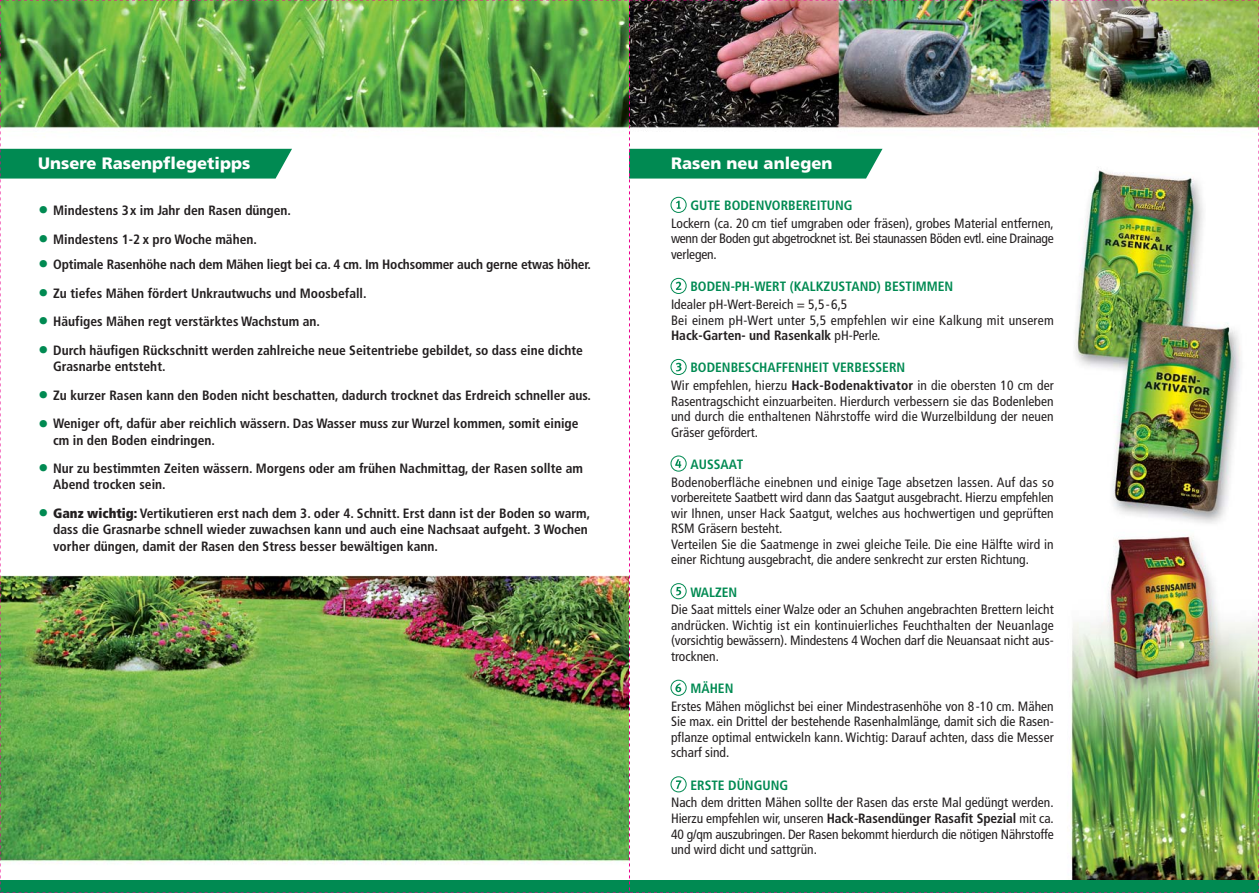
<style>
.page{position:relative;width:1259px;height:893px;background:#fff}
.page>*{position:absolute;margin:0;border:0;box-sizing:border-box;transform-origin:0 0}
.t1{font:900 16.5px "Frutiger LT Std";color:#fff}
.t2{font:condensed 13.5px/15.6px "Frutiger LT Std";color:#231f20;text-align:justify}
.t3{font:700 condensed 13.5px/16.2px "Frutiger LT Std";color:#231f20}
.t4{font:700 condensed 13.5px "Frutiger LT Std";color:#008a52}
.s1{font-size:21px;color:#008a52}
.s2{font-weight:900}
.s3{font-weight:700}
.s4{font-weight:700;color:#008a52}
</style>
<div class="page">
<img style="left:2px;top:2px;width:1255px;height:878px">
<div style="left:0;top:880px;width:629px;height:13px;background:#008a52"></div>
<div style="left:2px;top:149px;width:290px;height:30px;background:#008a52"></div>
<div style="left:629px;top:880px;width:630px;height:13px;background:#008a52"></div>
<div style="left:631px;top:149px;width:251px;height:30px;background:#008a52"></div>
<svg style="left:670px;top:197px;width:16px;height:16px"></svg>
<svg style="left:676px;top:201px;width:4px;height:8px"></svg>
<svg style="left:670px;top:278px;width:16px;height:16px"></svg>
<svg style="left:675px;top:282px;width:6px;height:8px"></svg>
<svg style="left:670px;top:359px;width:16px;height:16px"></svg>
<svg style="left:676px;top:363px;width:5px;height:8px"></svg>
<svg style="left:670px;top:456px;width:16px;height:15px"></svg>
<svg style="left:675px;top:459px;width:6px;height:9px"></svg>
<svg style="left:670px;top:583px;width:16px;height:16px"></svg>
<svg style="left:676px;top:587px;width:5px;height:8px"></svg>
<svg style="left:670px;top:680px;width:16px;height:16px"></svg>
<svg style="left:675px;top:683px;width:6px;height:9px"></svg>
<svg style="left:670px;top:776px;width:16px;height:16px"></svg>
<svg style="left:676px;top:780px;width:5px;height:9px"></svg>
<p class="t1" style="left:38px;top:157px;width:214px">Unsere Rasenpflegetipps</p>
<p class="t3" style="left:38px;top:203px;width:254px"><span class="s1">•</span> Mindestens 3x im Jahr den Rasen düngen.</p>
<p class="t3" style="left:38px;top:232px;width:220px"><span class="s1">•</span> Mindestens 1-2 x pro Woche mähen.</p>
<p class="t3" style="left:38px;top:257px;width:554px"><span class="s1">•</span> Optimale Rasenhöhe nach dem Mähen liegt bei ca. 4 cm. Im Hochsommer auch gerne etwas höher.</p>
<p class="t3" style="left:38px;top:285px;width:330px"><span class="s1">•</span> Zu tiefes Mähen fördert Unkrautwuchs und Moosbefall.</p>
<p class="t3" style="left:38px;top:314px;width:283px"><span class="s1">•</span> Häufiges Mähen regt verstärktes Wachstum an.</p>
<p class="t3" style="left:53px;top:343px;width:531px;text-indent:-15px"><span class="s1">•</span> Durch häufigen Rückschnitt werden zahlreiche neue Seitentriebe gebildet, so dass eine dichte<br>Grasnarbe entsteht.</p>
<p class="t3" style="left:38px;top:388px;width:554px"><span class="s1">•</span> Zu kurzer Rasen kann den Boden nicht beschatten, dadurch trocknet das Erdreich schneller aus.</p>
<p class="t3" style="left:53px;top:416px;width:527px;text-indent:-15px"><span class="s1">•</span> Weniger oft, dafür aber reichlich wässern. Das Wasser muss zur Wurzel kommen, somit einige cm in den Boden eindringen.</p>
<p class="t3" style="left:53px;top:461px;width:531px;text-indent:-15px"><span class="s1">•</span> Nur zu bestimmten Zeiten wässern. Morgens oder am frühen Nachmittag, der Rasen sollte am<br>Abend trocken sein.</p>
<p class="t3" style="left:53px;top:506px;width:538px;text-indent:-15px"><span class="s1">•</span> <span class="s2">Ganz wichtig:</span> Vertikutieren erst nach dem 3. oder 4. Schnitt. Erst dann ist der Boden so warm, dass die Grasnarbe schnell wieder zuwachsen kann und auch eine Nachsaat aufgeht. 3 Wochen vorher düngen, damit der Rasen den Stress besser bewältigen kann.</p>
<p class="t1" style="left:671px;top:157px;width:163px">Rasen neu anlegen</p>
<p class="t4" style="left:690px;top:200px;width:164px">GUTE BODENVORBEREITUNG</p>
<p class="t2" style="left:671px;top:216px;width:384px">Lockern (ca. 20 cm tief umgraben oder fräsen), grobes Material entfernen, wenn der Boden gut abgetrocknet ist. Bei staunassen Böden evtl. eine Drainage verlegen.</p>
<p class="t4" style="left:690px;top:281px;width:264px">BODEN-PH-WERT (KALKZUSTAND) BESTIMMEN</p>
<p class="t2" style="left:671px;top:297px;width:384px;text-align:left">Idealer pH-Wert-Bereich = 5,5-6,5<br>Bei einem pH-Wert unter 5,5 empfehlen wir eine Kalkung mit unserem<br><span class="s3">Hack-Garten- und Rasenkalk</span> pH-Perle.</p>
<p class="t2" style="left:671px;top:359px;width:384px;line-height:17.7px;text-indent:19px"><span class="s4">BODENBESCHAFFENHEIT VERBESSERN<br></span>Wir empfehlen, hierzu <span class="s3">Hack-Bodenaktivator</span> in die obersten 10 cm der</p>
<p class="t2" style="left:671px;top:394px;width:384px">Rasentragschicht einzuarbeiten. Hierdurch verbessern sie das Bodenleben und durch die enthaltenen Nährstoffe wird die Wurzelbildung der neuen Gräser gefördert.</p>
<p class="t4" style="left:690px;top:458px;width:55px">AUSSAAT</p>
<p class="t2" style="left:671px;top:475px;width:384px;text-align:left">Bodenoberfläche einebnen und einige Tage absetzen lassen. Auf das so vorbereitete Saatbett wird dann das Saatgut ausgebracht. Hierzu empfehlen wir Ihnen, unser Hack Saatgut, welches aus hochwertigen und geprüften RSM Gräsern besteht.<br>Verteilen Sie die Saatmenge in zwei gleiche Teile. Die eine Hälfte wird in einer Richtung ausgebracht, die andere senkrecht zur ersten Richtung.</p>
<p class="t4" style="left:690px;top:586px;width:48px">WALZEN</p>
<p class="t2" style="left:671px;top:602px;width:384px">Die Saat mittels einer Walze oder an Schuhen angebrachten Brettern leicht andrücken. Wichtig ist ein kontinuierliches Feuchthalten der Neuanlage (vorsichtig bewässern). Mindestens 4 Wochen darf die Neuansaat nicht aus&shy;trocknen.</p>
<p class="t4" style="left:690px;top:683px;width:44px">MÄHEN</p>
<p class="t2" style="left:671px;top:699px;width:384px">Erstes Mähen möglichst bei einer Mindestrasenhöhe von 8-10 cm. Mähen Sie max. ein Drittel der bestehende Rasenhalmlänge, damit sich die Rasen&shy;pflanze optimal entwickeln kann. Wichtig: Darauf achten, dass die Messer scharf sind.</p>
<p class="t4" style="left:690px;top:779px;width:99px">ERSTE DÜNGUNG</p>
<p class="t2" style="left:671px;top:796px;width:384px">Nach dem dritten Mähen sollte der Rasen das erste Mal gedüngt werden.<br>Hierzu empfehlen wir, unseren <span class="s3">Hack-Rasendünger Rasafit Spezial</span> mit ca.<br>40 g/qm auszubringen. Der Rasen bekommt hierdurch die nötigen Nährstoffe und wird dicht und sattgrün.</p>
</div>
